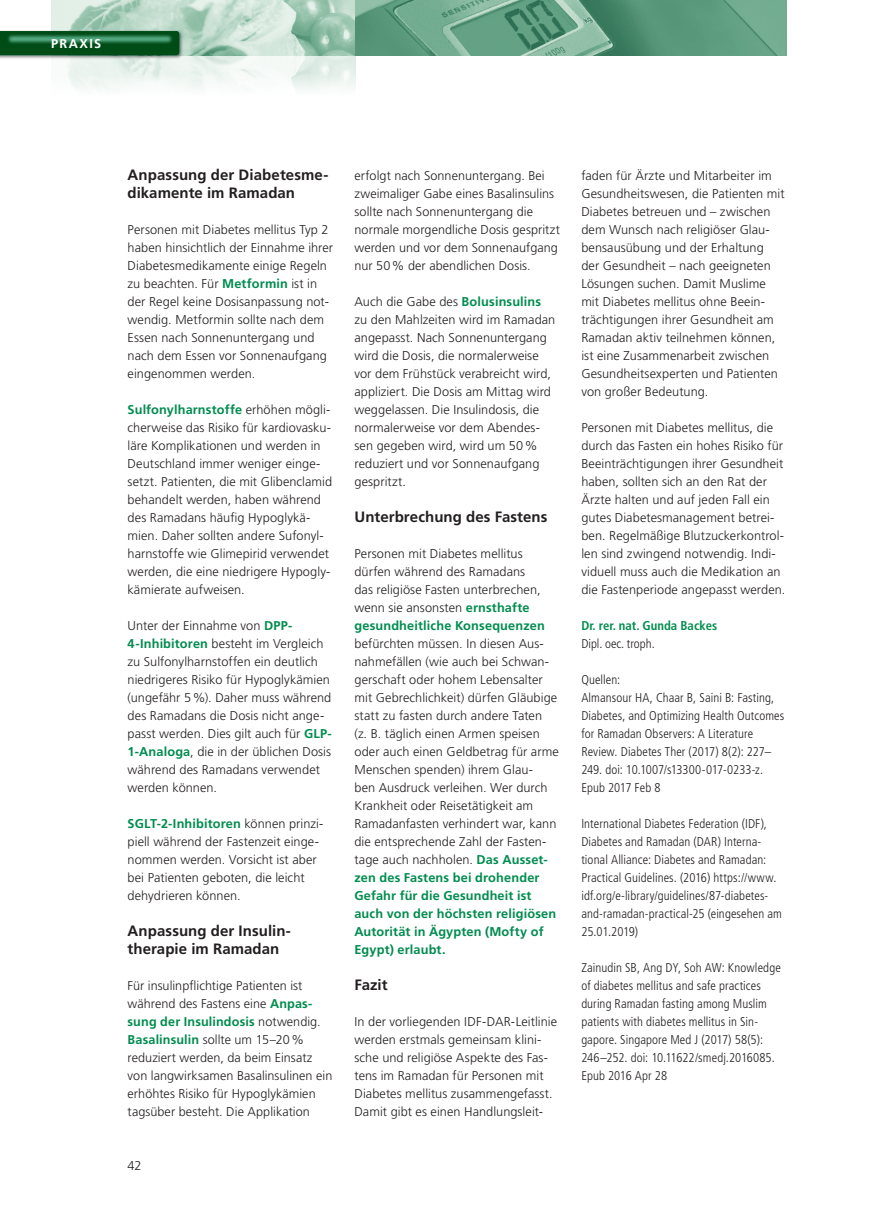
<style>
.page{position:relative;width:872px;height:1212px;background:#fff}
.page>*{position:absolute;margin:0;border:0;box-sizing:border-box;transform-origin:0 0}
.t1{font:700 15px/18px "Frutiger LT Std";letter-spacing:.005em;color:#231f20}
.t2{font:300 12.75px/18px "Frutiger LT Std";letter-spacing:.005em;color:#231f20}
.t3{font:300 condensed 12.75px/18px "Frutiger LT Std";letter-spacing:.005em;color:#231f20}
.t4{font:700 condensed 12.75px "Frutiger LT Std";color:#008c4e}
.t5{font:700 12.75px "Frutiger LT Std";letter-spacing:.1em;color:#fff}
.s1{font-weight:700;color:#008c4e}
</style>
<div class="page">
<img style="left:51px;top:0;width:304px;height:90px">
<img style="left:355px;top:0;width:432px;height:55px">
<img style="left:0;top:30px;width:188px;height:32px">
<p class="t5" style="left:51px;top:36px;width:52px">PRAXIS</p>
<p class="t1" style="left:128px;top:166px;width:202px">Anpassung der Diabetesme&shy;dikamente im Ramadan</p>
<p class="t2" style="left:128px;top:221px;width:207px">Personen mit Diabetes mellitus Typ 2 haben hinsichtlich der Einnahme ihrer Diabetesmedikamente einige Regeln zu beachten. Für <span class="s1">Metformin</span> ist in der Regel keine Dosisanpassung not&shy;wendig. Metformin sollte nach dem Essen nach Sonnenuntergang und nach dem Essen vor Sonnenaufgang eingenommen werden.</p>
<p class="t2" style="left:128px;top:401px;width:206px"><span class="s1">Sulfonylharnstoffe</span> erhöhen mögli&shy;cherweise das Risiko für kardiovasku&shy;läre Komplikationen und werden in Deutschland immer weniger einge&shy;setzt. Patienten, die mit Glibenclamid behandelt werden, haben während des Ramadans häufig Hypoglykä&shy;mien. Daher sollten andere Sufonyl&shy;harnstoffe wie Glimepirid verwendet werden, die eine niedrigere Hypogly&shy;kämierate aufweisen.</p>
<p class="t2" style="left:128px;top:617px;width:206px">Unter der Einnahme von <span class="s1">DPP-<br>4-Inhibitoren</span> besteht im Vergleich zu Sulfonylharnstoffen ein deutlich niedrigeres Risiko für Hypoglykämien (ungefähr 5%). Daher muss während des Ramadans die Dosis nicht ange&shy;passt werden. Dies gilt auch für <span class="s1">GLP-<br>1-Analoga</span>, die in der üblichen Dosis während des Ramadans verwendet werden können.</p>
<p class="t2" style="left:128px;top:815px;width:197px"><span class="s1">SGLT-2-Inhibitoren</span> können prinzi&shy;piell während der Fastenzeit einge&shy;nommen werden. Vorsicht ist aber bei Patienten geboten, die leicht dehydrieren können.</p>
<p class="t1" style="left:128px;top:922px;width:164px">Anpassung der Insulin&shy;therapie im Ramadan</p>
<p class="t2" style="left:128px;top:977px;width:206px">Für insulinpflichtige Patienten ist während des Fastens eine <span class="s1">Anpas&shy;sung der Insulindosis</span> notwendig.<br><span class="s1">Basalinsulin</span> sollte um 15–20% reduziert werden, da beim Einsatz von langwirksamen Basalinsulinen ein erhöhtes Risiko für Hypoglykämien tagsüber besteht. Die Applikation</p>
<p class="t2" style="left:128px;top:1157px;width:16px">42</p>
<p class="t2" style="left:354px;top:167px;width:207px">erfolgt nach Sonnenuntergang. Bei zweimaliger Gabe eines Basalinsulins sollte nach Sonnenuntergang die normale morgendliche Dosis gespritzt werden und vor dem Sonnenaufgang nur 50% der abendlichen Dosis.</p>
<p class="t2" style="left:354px;top:293px;width:202px">Auch die Gabe des <span class="s1">Bolusinsulins </span>zu den Mahlzeiten wird im Ramadan angepasst. Nach Sonnenuntergang wird die Dosis, die normalerweise vor dem Frühstück verabreicht wird, appliziert. Die Dosis am Mittag wird weggelassen. Die Insulindosis, die normalerweise vor dem Abendes&shy;sen gegeben wird, wird um 50% reduziert und vor Sonnenaufgang gespritzt.</p>
<p class="t1" style="left:354px;top:508px;width:195px">Unterbrechung des Fastens</p>
<p class="t2" style="left:354px;top:545px;width:192px">Personen mit Diabetes mellitus dürfen während des Ramadans das religiöse Fasten unterbrechen, wenn sie ansonsten <span class="s1">ernsthafte gesundheitliche Konsequenzen</span></p>
<p class="t2" style="left:354px;top:635px;width:206px">befürchten müssen. In diesen Aus&shy;nahmefällen (wie auch bei Schwan&shy;gerschaft oder hohem Lebensalter mit Gebrechlichkeit) dürfen Gläubige statt zu fasten durch andere Taten<br>(z. B. täglich einen Armen speisen oder auch einen Geldbetrag für arme<br>Menschen spenden) ihrem Glau-<br>ben Ausdruck verleihen. Wer durch<br>Krankheit oder Reisetätigkeit am<br>Ramadanfasten verhindert war, kann die entsprechende Zahl der Fasten&shy;tage auch nachholen. <span class="s1">Das Ausset&shy;zen des Fastens bei drohender<br>Gefahr für die Gesundheit ist auch von der höchsten religiösen<br>Autorität in Ägypten (Mofty of<br>Egypt) erlaubt.</span></p>
<p class="t1" style="left:354px;top:976px;width:35px">Fazit</p>
<p class="t2" style="left:354px;top:1013px;width:204px">In der vorliegenden IDF-DAR-Leitlinie werden erstmals gemeinsam klini&shy;sche und religiöse Aspekte des Fas&shy;tens im Ramadan für Personen mit Diabetes mellitus zusammengefasst.<br>Damit gibt es einen Handlungsleit-</p>
<p class="t2" style="left:581px;top:167px;width:205px">faden für Ärzte und Mitarbeiter im Gesundheitswesen, die Patienten mit Diabetes betreuen und – zwischen dem Wunsch nach religiöser Glau&shy;bensausübung und der Erhaltung der Gesundheit – nach geeigneten Lösungen suchen. Damit Muslime mit Diabetes mellitus ohne Beein&shy;trächtigungen ihrer Gesundheit am Ramadan aktiv teilnehmen können, ist eine Zusammenarbeit zwischen Gesundheitsexperten und Patienten von großer Bedeutung.</p>
<p class="t2" style="left:581px;top:419px;width:206px">Personen mit Diabetes mellitus, die durch das Fasten ein hohes Risiko für Beeinträchtigungen ihrer Gesundheit haben, sollten sich an den Rat der Ärzte halten und auf jeden Fall ein gutes Diabetesmanagement betrei&shy;ben. Regelmäßige Blutzuckerkontrol&shy;len sind zwingend notwendig. Indi&shy;viduell muss auch die Medikation an die Fastenperiode angepasst werden.</p>
<p class="t4" style="left:581px;top:618px;width:137px">Dr. rer. nat. Gunda Backes</p>
<p class="t3" style="left:581px;top:635px;width:75px">Dipl. oec. troph.</p>
<p class="t3" style="left:581px;top:671px;width:204px">Quellen:<br>Almansour HA, Chaar B, Saini B: Fasting,<br>Diabetes, and Optimizing Health Outcomes for Ramadan Observers: A Literature<br>Review. Diabetes Ther (2017) 8(2): 227–<br>249. doi: 10.1007/s13300-017-0233-z.<br>Epub 2017 Feb 8</p>
<p class="t3" style="left:581px;top:815px;width:202px">International Diabetes Federation (IDF), Diabetes and Ramadan (DAR) Interna&shy;tional Alliance: Diabetes and Ramadan:<br>Practical Guidelines. (2016) https://www. idf.org/e-library/guidelines/87-diabetes&shy;and-ramadan-practical-25 (eingesehen am 25.01.2019)</p>
<p class="t3" style="left:581px;top:959px;width:201px">Zainudin SB, Ang DY, Soh AW: Knowledge of diabetes mellitus and safe practices during Ramadan fasting among Muslim patients with diabetes mellitus in Sin&shy;gapore. Singapore Med J (2017) 58(5):<br>246–252. doi: 10.11622/smedj.2016085.<br>Epub 2016 Apr 28</p>
</div>
